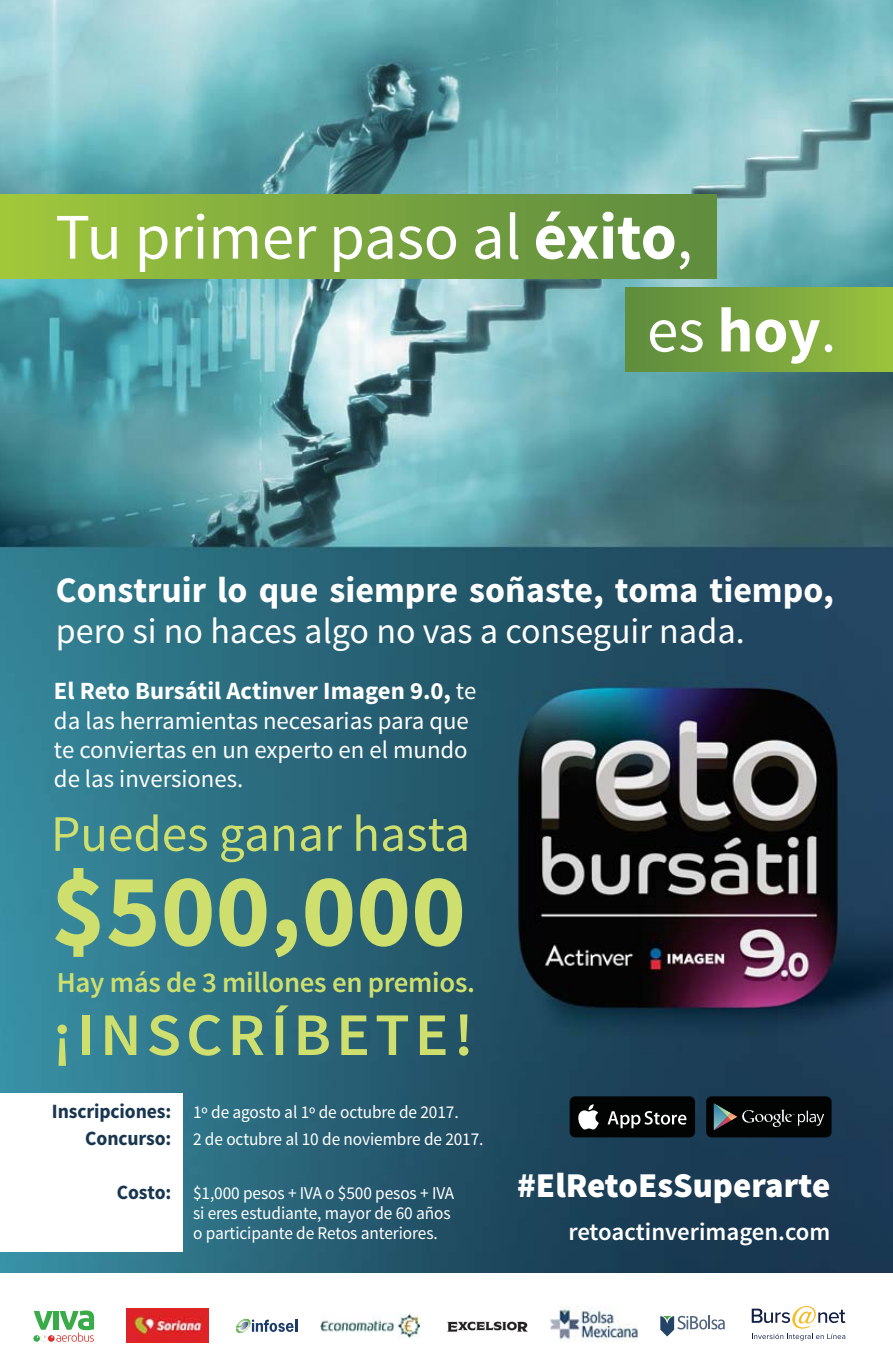
<style>
.page{position:relative;width:893px;height:1372px;background:#fff}
.page>*{position:absolute;margin:0;border:0;box-sizing:border-box;transform-origin:0 0}
.t1{font:700 103.73px "Source Sans Pro";color:#cedf6e}
.t2{font:65.02px "Source Sans Pro";letter-spacing:-.005em;color:#fff}
.t3{font:63px "Source Sans Pro";color:#fff}
.t4{font:600 60.52px "Source Sans Pro";letter-spacing:.08em;color:#cedf6e;scale:1.05 1}
.t5{font:51.07px "Source Sans Pro";color:#cedf6e}
.t6{font:700 36px "Source Sans Pro";color:#fff}
.t7{font:36px "Source Sans Pro";color:#fff}
.t8{font:900 34.88px "Source Sans Pro";color:#fff}
.t9{font:600 28.8px "Source Sans Pro";letter-spacing:-.01em;color:#cedf6e}
.t10{font:24.75px/29.2px "Source Sans Pro";color:#fff}
.t11{font:600 24.75px "Source Sans Pro";color:#fff}
.t12{font:700 20.25px/27px "Source Sans Pro";letter-spacing:-.005em;color:#193651;text-align:right}
.t13{font:18px/20.2px "Source Sans Pro";letter-spacing:-.005em;color:#fff;scale:.96 1}
.s1{font-weight:700}
</style>
<div class="page">
<img style="left:0;top:0;width:893px;height:1273px">
<div style="left:706px;top:1096px;width:125px;height:41px;background:#020404;border-radius:6px"></div>
<svg style="left:713px;top:1103px;width:111px;height:27px"></svg>
<div style="left:570px;top:1096px;width:125px;height:41px;background:#020404;border-radius:6px"></div>
<svg style="left:578px;top:1104px;width:21px;height:25px"></svg>
<svg style="left:608px;top:1111px;width:78px;height:17px"></svg>
<svg style="left:660px;top:1315px;width:65px;height:21px"></svg>
<img style="left:551px;top:1306px;width:87px;height:35px">
<svg style="left:447px;top:1321px;width:81px;height:10px"></svg>
<img style="left:320px;top:1314px;width:100px;height:23px">
<svg style="left:752px;top:1306px;width:93px;height:34px"></svg>
<svg style="left:236px;top:1318px;width:61px;height:15px"></svg>
<img style="left:127px;top:1308px;width:82px;height:34px">
<svg style="left:34px;top:1310px;width:60px;height:31px"></svg>
<div style="left:0;top:195px;width:716px;height:83px;background:linear-gradient(to right,#9ec63d,#5b893f)"></div>
<div style="left:625px;top:288px;width:268px;height:83px;background:linear-gradient(to right,#5b893f,#99c13e)"></div>
<div style="left:0;top:1092px;width:183px;height:158px;background:#fff"></div>
<h2 class="t2" style="left:55px;top:212px;width:639px">Tu primer paso al <span class="s1">éxito</span>,</h2>
<h3 class="t3" style="left:647px;top:306px;width:191px">es <span class="s1">hoy</span>.</h3>
<h3 class="t6" style="left:56px;top:569px;width:779px">Construir lo que siempre soñaste, toma tiempo,</h3>
<h3 class="t7" style="left:56px;top:617px;width:690px">pero si no haces algo no vas a conseguir nada.</h3>
<h3 class="t10" style="left:54px;top:678px;width:424px"><span class="s1">El Reto Bursátil Actinver Imagen 9.0,</span> te da las herramientas necesarias para que te conviertas en un experto en el mundo de las inversiones.</h3>
<h3 class="t5" style="left:51px;top:814px;width:421px">Puedes ganar hasta</h3>
<h1 class="t1" style="left:51px;top:848px;width:416px">$500,000</h1>
<h3 class="t9" style="left:57px;top:971px;width:420px">Hay más de 3 millones en premios.</h3>
<h3 class="t4" style="left:52px;top:1011px;width:403px">¡INSCRÍBETE!</h3>
<p class="t12" style="left:52px;top:1097px;width:121px">Inscripciones:<br>Concurso:</p>
<p class="t12" style="left:117px;top:1178px;width:56px">Costo:</p>
<p class="t13" style="left:193px;top:1099px;width:304px;line-height:27px">1º de agosto al 1º de octubre de 2017.<br>2 de octubre al 10 de noviembre de 2017.</p>
<p class="t13" style="left:193px;top:1184px;width:273px">$1,000 pesos + IVA o $500 pesos + IVA si eres estudiante, mayor de 60 años o participante de Retos anteriores.</p>
<h3 class="t8" style="left:517px;top:1164px;width:315px">#ElRetoEsSuperarte</h3>
<h3 class="t11" style="left:568px;top:1221px;width:263px">retoactinverimagen.com</h3>
</div>
